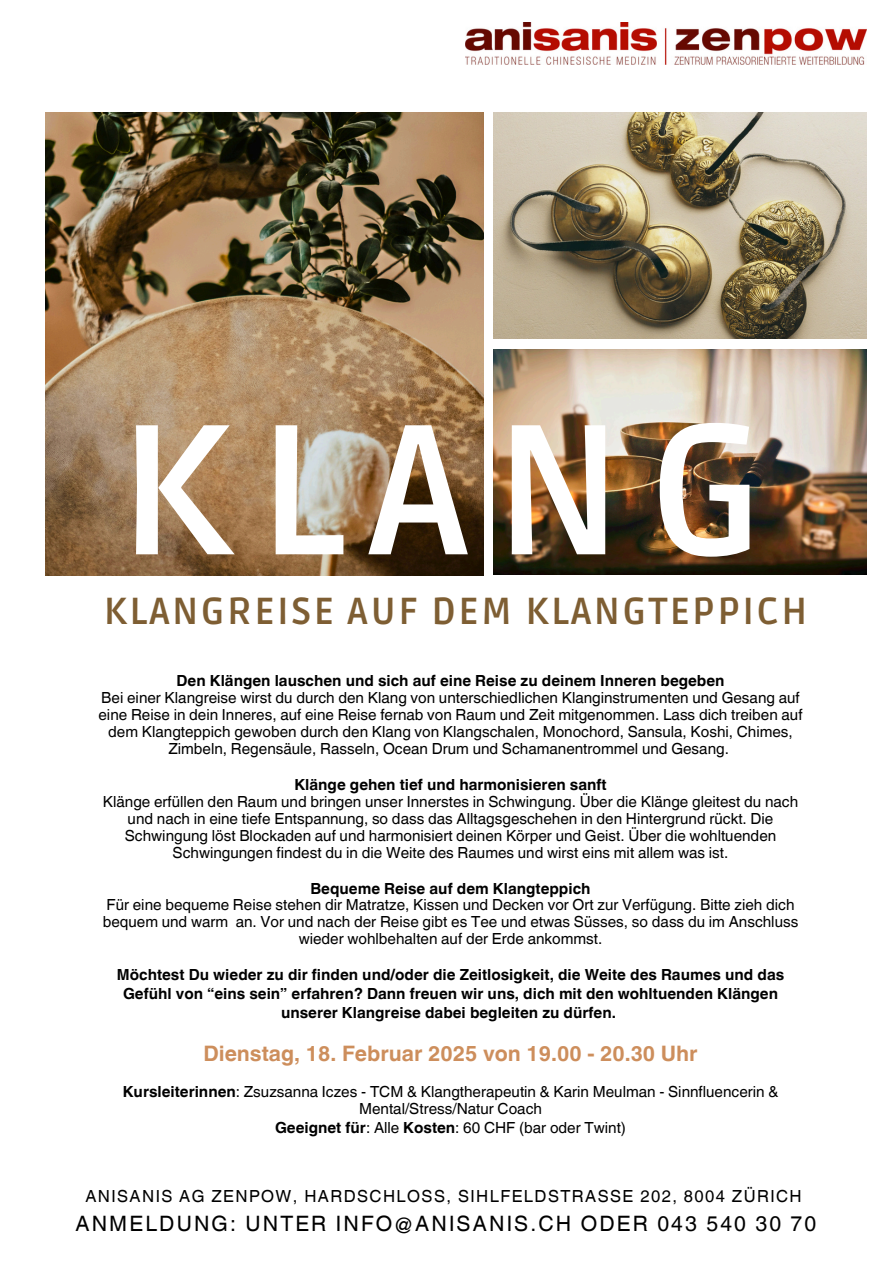
<style>
.page{position:relative;width:894px;height:1264px;background:#fff}
.page>*{position:absolute;margin:0;border:0;box-sizing:border-box;transform-origin:0 0}
.t1{font:700 184.5px "Ruda";letter-spacing:.135em;color:#fff}
.t2{font:700 37.5px "Ruda";letter-spacing:.065em;color:#7e5e33}
.t3{font:700 21.3px "Helvetica World";color:#cd8e5c}
.t4{font:21.15px "Helvetica World";letter-spacing:.1em;color:#000}
.t5{font:16.65px "Helvetica World";letter-spacing:.085em;color:#000}
.t6{font:15.3px/16.8px "Helvetica World";color:#000;text-align:center}
.t7{font:700 15.3px/19.2px "Helvetica World";color:#000;text-align:center}
.s1{font-weight:700}
</style>
<div class="page">
<img style="left:465px;top:23px;width:400px;height:41px">
<img style="left:493px;top:349px;width:373px;height:225px">
<img style="left:493px;top:112px;width:373px;height:227px">
<img style="left:45px;top:112px;width:438px;height:463px">
<p class="t1" style="left:118px;top:384px;width:648px">KLANG</p>
<p class="t2" style="left:104px;top:589px;width:705px">KLANGREISE AUF DEM KLANGTEPPICH</p>
<p class="t7" style="left:176px;top:669px;width:549px">Den Klängen lauschen und sich auf eine Reise zu deinem Inneren begeben</p>
<p class="t6" style="left:98px;top:689px;width:705px">Bei einer Klangreise wirst du durch den Klang von unterschiedlichen Klanginstrumenten und Gesang auf eine Reise in dein Inneres, auf eine Reise fernab von Raum und Zeit mitgenommen. Lass dich treiben auf dem Klangteppich gewoben durch den Klang von Klangschalen, Monochord, Sansula, Koshi, Chimes, Zimbeln, Regensäule, Rasseln, Ocean Drum und Schamanentrommel und Gesang.</p>
<p class="t7" style="left:294px;top:773px;width:314px">Klänge gehen tief und harmonisieren sanft</p>
<p class="t6" style="left:103px;top:793px;width:696px">Klänge erfüllen den Raum und bringen unser Innerstes in Schwingung. Über die Klänge gleitest du nach und nach in eine tiefe Entspannung, so dass das Alltagsgeschehen in den Hintergrund rückt. Die Schwingung löst Blockaden auf und harmonisiert deinen Körper und Geist. Über die wohltuenden Schwingungen findest du in die Weite des Raumes und wirst eins mit allem was ist.</p>
<h1 class="t7" style="left:310px;top:876px;width:281px">Bequeme Reise auf dem Klangteppich</h1>
<h2 class="t6" style="left:103px;top:896px;width:697px">Für eine bequeme Reise stehen dir Matratze, Kissen und Decken vor Ort zur Verfügung. Bitte zieh dich bequem und warm an. Vor und nach der Reise gibt es Tee und etwas Süsses, so dass du im Anschluss wieder wohlbehalten auf der Erde ankommst.</h2>
<p class="t7" style="left:117px;top:963px;width:668px">Möchtest Du wieder zu dir finden und/oder die Zeitlosigkeit, die Weite des Raumes und das<br>Gefühl von “eins sein” erfahren? Dann freuen wir uns, dich mit den wohltuenden Klängen unserer Klangreise dabei begleiten zu dürfen.</p>
<p class="t3" style="left:203px;top:1036px;width:495px">Dienstag, 18. Februar 2025 von 19.00 - 20.30 Uhr</p>
<p class="t6" style="left:123px;top:1083px;width:657px"><span class="s1">Kursleiterinnen</span>: Zsuzsanna Iczes - TCM &amp; Klangtherapeutin &amp; Karin Meulman - Sinnfluencerin &amp;<br>Mental/Stress/Natur Coach</p>
<p class="t6" style="left:275px;top:1119px;width:352px"><span class="s1">Geeignet für</span>: Alle <span class="s1">Kosten</span>: 60 CHF (bar oder Twint)</p>
<h5 class="t5" style="left:85px;top:1186px;width:717px">ANISANIS AG ZENPOW, HARDSCHLOSS, SIHLFELDSTRASSE 202, 8004 ZÜRICH</h5>
<h5 class="t4" style="left:75px;top:1211px;width:742px">ANMELDUNG: UNTER INFO@ANISANIS.CH ODER 043 540 30 70</h5>
</div>
